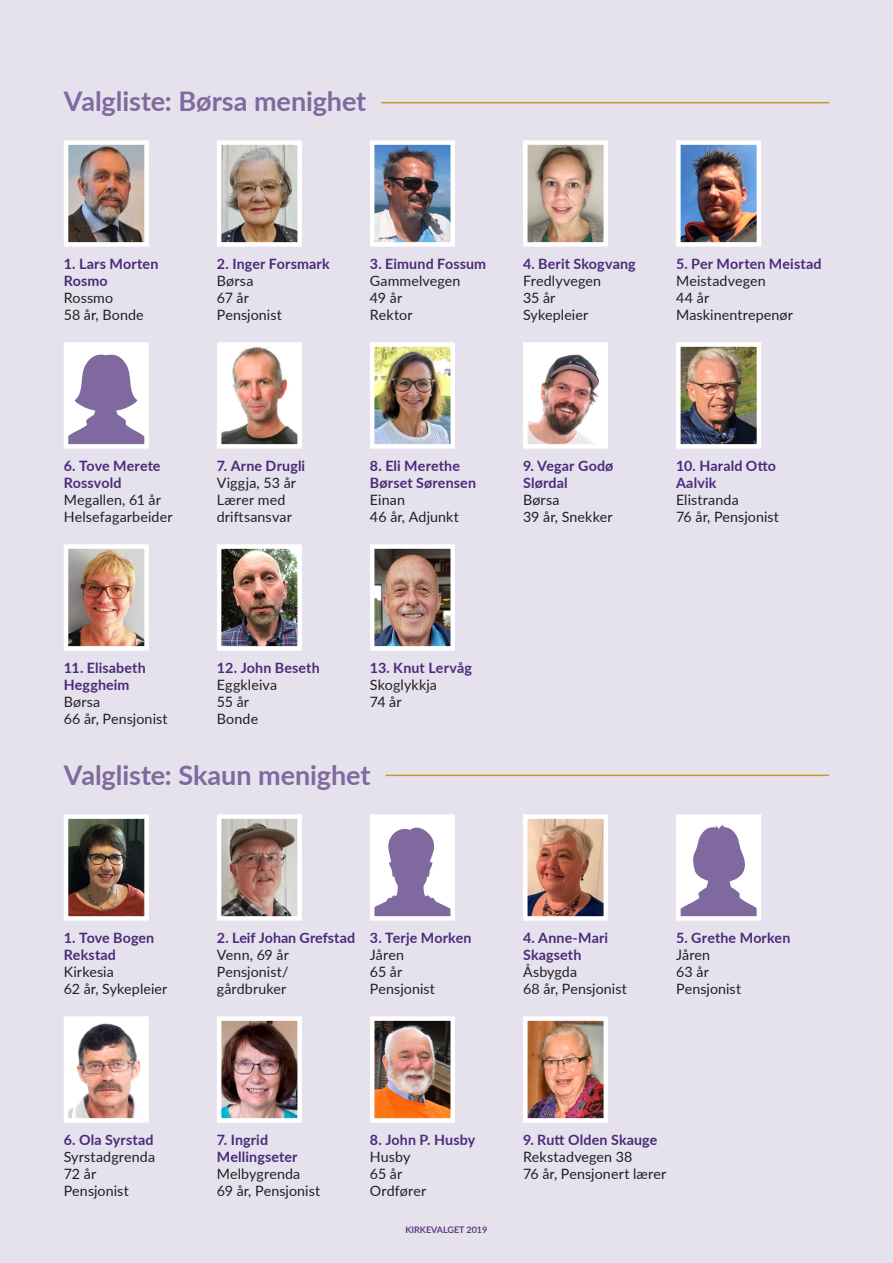
<style>
.page{position:relative;width:893px;height:1263px;background:#e5e1ed}
.page>*{position:absolute;margin:0;border:0;box-sizing:border-box;transform-origin:0 0}
.t1{font:700 27px "Lato";letter-spacing:-.005em;color:#7f699e}
.t2{font:14.25px/17.1px "Lato";letter-spacing:.01em;color:#231f20}
.t3{font:700 14.25px/17.1px "Lato";letter-spacing:.01em;color:#4c2a79}
.t4{font:600 9px "Lato";color:#4c2a79}
</style>
<div class="page">
<img style="left:69px;top:145px;width:75px;height:97px">
<div style="left:64px;top:140px;width:85px;height:107px;border:4px solid #fff"></div>
<div style="left:66px;top:345px;width:81px;height:101px;background:#fff"></div>
<svg style="left:69px;top:354px;width:75px;height:90px"></svg>
<div style="left:64px;top:342px;width:85px;height:107px;border:4px solid #fff"></div>
<img style="left:69px;top:549px;width:75px;height:97px">
<div style="left:64px;top:544px;width:85px;height:107px;border:4px solid #fff"></div>
<img style="left:375px;top:145px;width:75px;height:97px">
<div style="left:370px;top:140px;width:85px;height:107px;border:4px solid #fff"></div>
<img style="left:375px;top:347px;width:75px;height:97px">
<div style="left:370px;top:342px;width:85px;height:107px;border:4px solid #fff"></div>
<img style="left:375px;top:549px;width:75px;height:97px">
<div style="left:370px;top:544px;width:85px;height:107px;border:4px solid #fff"></div>
<img style="left:681px;top:145px;width:75px;height:97px">
<div style="left:676px;top:140px;width:85px;height:107px;border:4px solid #fff"></div>
<img style="left:681px;top:347px;width:75px;height:97px">
<div style="left:676px;top:342px;width:85px;height:107px;border:4px solid #fff"></div>
<img style="left:222px;top:145px;width:75px;height:97px">
<div style="left:217px;top:140px;width:85px;height:107px;border:4px solid #fff"></div>
<img style="left:222px;top:347px;width:75px;height:97px">
<div style="left:217px;top:342px;width:85px;height:107px;border:4px solid #fff"></div>
<img style="left:222px;top:549px;width:75px;height:97px">
<div style="left:217px;top:544px;width:85px;height:107px;border:4px solid #fff"></div>
<img style="left:528px;top:145px;width:75px;height:97px">
<div style="left:523px;top:140px;width:85px;height:107px;border:4px solid #fff"></div>
<img style="left:528px;top:347px;width:75px;height:97px">
<div style="left:523px;top:342px;width:85px;height:107px;border:4px solid #fff"></div>
<hr style="left:381px;top:102px;width:448px;height:1px;background:#cc9829">
<img style="left:69px;top:819px;width:75px;height:97px">
<div style="left:64px;top:814px;width:85px;height:107px;border:4px solid #fff"></div>
<img style="left:69px;top:1021px;width:75px;height:97px">
<div style="left:64px;top:1016px;width:85px;height:107px;border:4px solid #fff"></div>
<div style="left:372px;top:817px;width:81px;height:101px;background:#fff"></div>
<svg style="left:375px;top:827px;width:75px;height:89px"></svg>
<div style="left:370px;top:814px;width:85px;height:107px;border:4px solid #fff"></div>
<img style="left:375px;top:1021px;width:75px;height:97px">
<div style="left:370px;top:1016px;width:85px;height:107px;border:4px solid #fff"></div>
<div style="left:678px;top:817px;width:81px;height:101px;background:#fff"></div>
<svg style="left:681px;top:824px;width:75px;height:92px"></svg>
<div style="left:676px;top:814px;width:85px;height:107px;border:4px solid #fff"></div>
<img style="left:222px;top:819px;width:75px;height:97px">
<div style="left:217px;top:814px;width:85px;height:107px;border:4px solid #fff"></div>
<img style="left:222px;top:1021px;width:75px;height:97px">
<div style="left:217px;top:1016px;width:85px;height:107px;border:4px solid #fff"></div>
<img style="left:528px;top:819px;width:75px;height:97px">
<div style="left:523px;top:814px;width:85px;height:107px;border:4px solid #fff"></div>
<img style="left:528px;top:1021px;width:75px;height:97px">
<div style="left:523px;top:1016px;width:85px;height:107px;border:4px solid #fff"></div>
<hr style="left:386px;top:775px;width:443px;height:1px;background:#cc9829">
<h1 class="t1" style="left:64px;top:81px;width:304px">Valgliste: Børsa menighet</h1>
<p class="t3" style="left:64px;top:254px;width:96px">1. Lars Morten<br>Rosmo</p>
<p class="t2" style="left:64px;top:289px;width:82px">Rossmo<br>58 år, Bonde</p>
<p class="t3" style="left:217px;top:254px;width:114px">2. Inger Forsmark</p>
<p class="t2" style="left:217px;top:271px;width:67px">Børsa<br>67 år<br>Pensjonist</p>
<p class="t3" style="left:370px;top:254px;width:118px">3. Eimund Fossum</p>
<p class="t2" style="left:370px;top:271px;width:92px">Gammelvegen<br>49 år<br>Rektor</p>
<p class="t3" style="left:523px;top:254px;width:114px">4. Berit Skogvang</p>
<p class="t2" style="left:523px;top:271px;width:80px">Fredlyvegen<br>35 år<br>Sykepleier</p>
<p class="t3" style="left:676px;top:254px;width:147px">5. Per Morten Meistad</p>
<p class="t2" style="left:676px;top:271px;width:118px">Meistadvegen<br>44 år<br>Maskinentrepenør</p>
<p class="t3" style="left:64px;top:456px;width:98px">6. Tove Merete<br>Rossvold</p>
<p class="t2" style="left:64px;top:491px;width:110px">Megallen, 61 år<br>Helsefagarbeider</p>
<p class="t3" style="left:217px;top:456px;width:90px">7. Arne Drugli</p>
<p class="t2" style="left:217px;top:473px;width:81px">Viggja, 53 år<br>Lærer med driftsansvar</p>
<p class="t3" style="left:370px;top:456px;width:108px">8. Eli Merethe<br>Børset Sørensen</p>
<p class="t2" style="left:370px;top:491px;width:91px">Einan<br>46 år, Adjunkt</p>
<p class="t3" style="left:523px;top:456px;width:92px">9. Vegar Godø<br>Slørdal</p>
<p class="t2" style="left:523px;top:491px;width:91px">Børsa<br>39 år, Snekker</p>
<p class="t3" style="left:64px;top:658px;width:83px">11. Elisabeth<br>Heggheim</p>
<p class="t2" style="left:64px;top:693px;width:105px">Børsa<br>66 år, Pensjonist</p>
<p class="t3" style="left:217px;top:658px;width:104px">12. John Beseth</p>
<p class="t2" style="left:217px;top:675px;width:62px">Eggkleiva<br>55 år<br>Bonde</p>
<p class="t3" style="left:370px;top:658px;width:104px">13. Knut Lervåg</p>
<p class="t2" style="left:370px;top:675px;width:68px">Skoglykkja<br>74 år</p>
<h1 class="t1" style="left:64px;top:755px;width:308px">Valgliste: Skaun menighet</h1>
<p class="t3" style="left:676px;top:456px;width:101px">10. Harald Otto<br>Aalvik</p>
<p class="t2" style="left:676px;top:491px;width:104px">Elistranda<br>76 år, Pensjonist</p>
<p class="t3" style="left:64px;top:928px;width:92px">1. Tove Bogen<br>Rekstad</p>
<p class="t2" style="left:64px;top:963px;width:105px">Kirkesia<br>62 år, Sykepleier</p>
<p class="t3" style="left:217px;top:928px;width:140px">2. Leif Johan Grefstad</p>
<p class="t2" style="left:217px;top:945px;width:74px;text-align:justify">Venn, 69 år Pensjonist/ gårdbruker</p>
<p class="t3" style="left:370px;top:928px;width:103px">3. Terje Morken</p>
<p class="t2" style="left:370px;top:945px;width:67px">Jåren<br>65 år<br>Pensjonist</p>
<p class="t3" style="left:523px;top:928px;width:87px">4. Anne-Mari<br>Skagseth</p>
<p class="t2" style="left:523px;top:963px;width:105px">Åsbygda<br>68 år, Pensjonist</p>
<p class="t3" style="left:676px;top:928px;width:116px">5. Grethe Morken</p>
<p class="t2" style="left:676px;top:945px;width:67px">Jåren<br>63 år<br>Pensjonist</p>
<p class="t3" style="left:64px;top:1130px;width:91px">6. Ola Syrstad</p>
<p class="t2" style="left:64px;top:1147px;width:93px">Syrstadgrenda<br>72 år<br>Pensjonist</p>
<p class="t3" style="left:217px;top:1130px;width:82px">7. Ingrid<br>Mellingseter</p>
<p class="t2" style="left:217px;top:1164px;width:105px">Melbygrenda<br>69 år, Pensjonist</p>
<p class="t3" style="left:370px;top:1130px;width:107px">8. John P. Husby</p>
<p class="t2" style="left:370px;top:1147px;width:58px">Husby<br>65 år<br>Ordfører</p>
<p class="t4" style="left:406px;top:1223px;width:83px">KIRKEVALGET 2019</p>
<p class="t3" style="left:523px;top:1130px;width:136px">9. Rutt Olden Skauge</p>
<p class="t2" style="left:523px;top:1147px;width:145px">Rekstadvegen 38<br>76 år, Pensjonert lærer</p>
</div>
